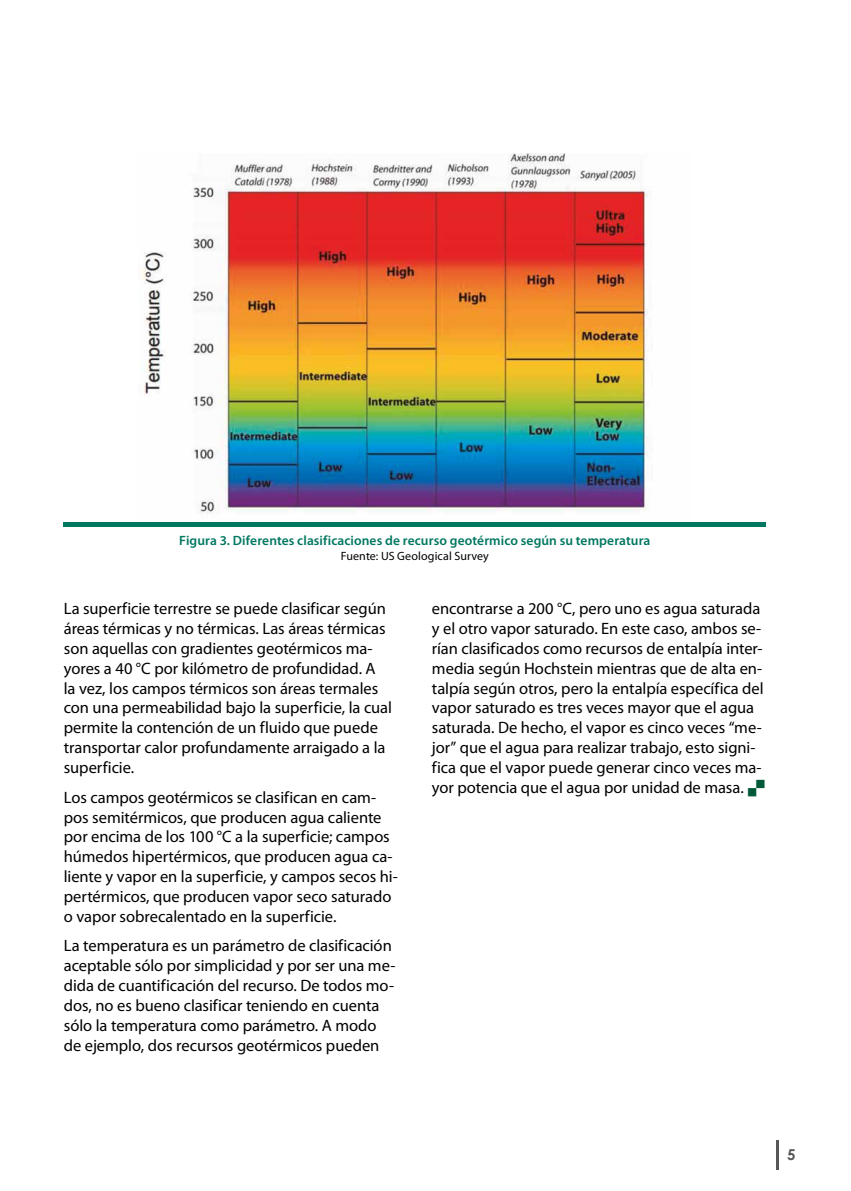
<style>
.page{position:relative;width:851px;height:1191px;background:#fff}
.page>*{position:absolute;margin:0;border:0;box-sizing:border-box;transform-origin:0 0}
.t1{font:16.5px/19.8px "Myriad Pro";letter-spacing:-.005em;color:#000}
.t2{font:700 15px "Century Gothic";color:#575756}
.t3{font:600 13.5px "Myriad Pro";letter-spacing:.005em;color:#007760}
.t4{font:12px "Myriad Pro";letter-spacing:.005em;color:#000}
</style>
<div class="page">
<hr style="left:776px;top:1140px;width:2px;height:29px;background:#575756">
<img style="left:138px;top:153px;width:510px;height:361px">
<hr style="left:64px;top:522px;width:701px;height:4px;background:#007760">
<p class="t3" style="left:179px;top:533px;width:472px">Figura 3. Diferentes clasificaciones de recurso geotérmico según su temperatura</p>
<p class="t4" style="left:341px;top:548px;width:150px">Fuente: US Geological Survey</p>
<p class="t1" style="left:64px;top:599px;width:329px">La superficie terrestre se puede clasificar según áreas térmicas y no térmicas. Las áreas térmicas son aquellas con gradientes geotérmicos ma&shy;yores a 40 °C por kilómetro de profundidad. A<br>la vez, los campos térmicos son áreas termales con una permeabilidad bajo la superficie, la cual permite la contención de un fluido que puede transportar calor profundamente arraigado a la superficie.</p>
<p class="t1" style="left:64px;top:787px;width:335px">Los campos geotérmicos se clasifican en cam&shy;pos semitérmicos, que producen agua caliente por encima de los 100 °C a la superficie; campos húmedos hipertérmicos, que producen agua ca&shy;liente y vapor en la superficie, y campos secos hi&shy;pertérmicos, que producen vapor seco saturado o vapor sobrecalentado en la superficie.</p>
<p class="t1" style="left:64px;top:935px;width:333px">La temperatura es un parámetro de clasificación aceptable sólo por simplicidad y por ser una me&shy;dida de cuantificación del recurso. De todos mo&shy;dos, no es bueno clasificar teniendo en cuenta sólo la temperatura como parámetro. A modo de ejemplo, dos recursos geotérmicos pueden</p>
<p class="t1" style="left:432px;top:599px;width:333px">encontrarse a 200 °C, pero uno es agua saturada y el otro vapor saturado. En este caso, ambos se&shy;rían clasificados como recursos de entalpía inter&shy;media según Hochstein mientras que de alta en&shy;talpía según otros, pero la entalpía específica del vapor saturado es tres veces mayor que el agua saturada. De hecho, el vapor es cinco veces “me&shy;jor” que el agua para realizar trabajo, esto signi&shy;fica que el vapor puede generar cinco veces ma&shy;yor potencia que el agua por unidad de masa.</p>
<p class="t2" style="left:787px;top:1143px;width:10px">5</p>
</div>
